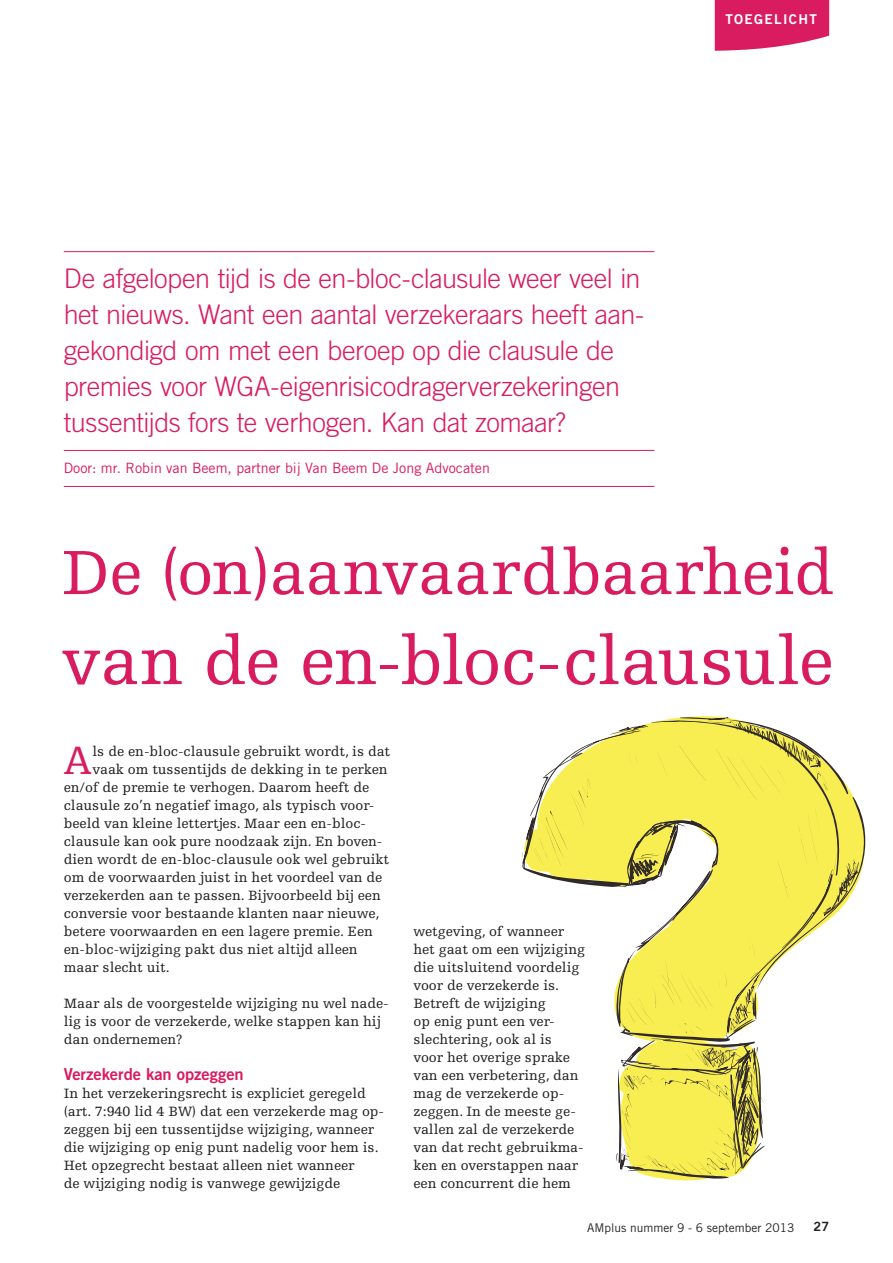
<style>
.page{position:relative;width:893px;height:1263px;background:#fff}
.page>*{position:absolute;margin:0;border:0;box-sizing:border-box;transform-origin:0 0}
.t1{font:70.5px "Egyptienne FLT Std";letter-spacing:-.015em;color:#d91b60}
.t2{font:66px "Egyptienne FLT Std";letter-spacing:-.01em;color:#d91b60}
.t3{font:41.85px "Egyptienne FLT Std";color:#d91b60}
.t4{font:300 27px/36px "Trade Gothic LT Std";letter-spacing:-.02em;color:#d91b60}
.t5{font:16.5px "Trade Gothic LT Std Bd 2";color:#d91b60}
.t6{font:14.25px/18px "Egyptienne FLT Std";color:#231f20}
.t7{font:14.25px "Trade Gothic LT Std";color:#d91b60}
.t8{font:13.5px "Trade Gothic LT Std Bd 2";letter-spacing:.1em;color:#fff}
.t9{font:12.75px "Trade Gothic LT Std Bd 2";color:#231f20}
.t10{font:12px "Trade Gothic LT Std";color:#231f20}
</style>
<div class="page">
<svg style="left:522px;top:717px;width:343px;height:462px"></svg>
<hr style="left:64px;top:251px;width:590px;height:1px;background:#d91b60">
<hr style="left:64px;top:450px;width:590px;height:1px;background:#d91b60">
<hr style="left:64px;top:486px;width:590px;height:1px;background:#d91b60">
<svg style="left:715px;top:0;width:114px;height:51px;background:#dc316f"></svg>
<p class="t8" style="left:725px;top:15px;width:93px">TOEGELICHT</p>
<p class="t4" style="left:64px;top:264px;width:582px">De afgelopen tijd is de en-bloc-clausule weer veel in het nieuws. Want een aantal verzekeraars heeft aan&shy;gekondigd om met een beroep op die clausule de premies voor WGA-eigenrisicodragerverzekeringen tussentijds fors te verhogen. Kan dat zomaar?</p>
<p class="t7" style="left:64px;top:462px;width:428px">Door: mr. Robin van Beem, partner bij Van Beem De Jong Advocaten</p>
<p class="t2" style="left:62px;top:546px;width:774px">De (on)aanvaardbaarheid</p>
<p class="t1" style="left:62px;top:633px;width:773px">van de en-bloc-clausule</p>
<p class="t3" style="left:64px;top:743px;width:29px">A</p>
<p class="t6" style="left:93px;top:744px;width:299px">ls de en-bloc-clausule gebruikt wordt, is dat</p>
<p class="t6" style="left:93px;top:762px;width:297px">vaak om tussentijds de dekking in te perken</p>
<p class="t6" style="left:64px;top:780px;width:307px">en/of de premie te verhogen. Daarom heeft de</p>
<p class="t6" style="left:64px;top:798px;width:312px">clausule zo’n negatief imago, als typisch voor-</p>
<p class="t6" style="left:64px;top:816px;width:304px">beeld van kleine lettertjes. Maar een en-bloc-</p>
<p class="t6" style="left:64px;top:834px;width:320px">clausule kan ook pure noodzaak zijn. En boven-</p>
<p class="t6" style="left:64px;top:852px;width:327px">dien wordt de en-bloc-clausule ook wel gebruikt</p>
<p class="t6" style="left:64px;top:870px;width:320px">om de voorwaarden juist in het voordeel van de</p>
<p class="t6" style="left:64px;top:888px;width:319px">verzekerden aan te passen. Bijvoorbeeld bij een</p>
<p class="t6" style="left:64px;top:906px;width:317px">conversie voor bestaande klanten naar nieuwe,</p>
<p class="t6" style="left:64px;top:924px;width:311px">betere voorwaarden en een lagere premie. Een</p>
<p class="t6" style="left:64px;top:942px;width:295px">en-bloc-wijziging pakt dus niet altijd alleen</p>
<p class="t6" style="left:64px;top:960px;width:107px">maar slecht uit.</p>
<p class="t6" style="left:64px;top:996px;width:326px">Maar als de voorgestelde wijziging nu wel nade&shy;lig is voor de verzekerde, welke stappen kan hij dan ondernemen?</p>
<p class="t5" style="left:64px;top:1068px;width:181px">Verzekerde kan opzeggen</p>
<p class="t6" style="left:64px;top:1086px;width:322px">In het verzekeringsrecht is expliciet geregeld (art. 7:940 lid 4 BW) dat een verzekerde mag op&shy;zeggen bij een tussentijdse wijziging, wanneer die wijziging op enig punt nadelig voor hem is.<br>Het opzegrecht bestaat alleen niet wanneer<br>de wijziging nodig is vanwege gewijzigde</p>
<p class="t6" style="left:413px;top:924px;width:173px">wet geving, of wanneer het gaat om een wijziging die uitsluitend voordelig voor de verzekerde is.<br>Betreft de wijziging<br>op enig punt een ver&shy;slechtering, ook al is voor het overige sprake van een verbetering, dan mag de verzekerde op&shy;zeggen. In de meeste ge&shy;vallen zal de verzekerde van dat recht gebruikma&shy;ken en overstappen naar een concurrent die hem</p>
<p class="t10" style="left:587px;top:1223px;width:209px">AMplus nummer 9 - 6 september 2013</p>
<p class="t9" style="left:814px;top:1222px;width:17px">27</p>
</div>
